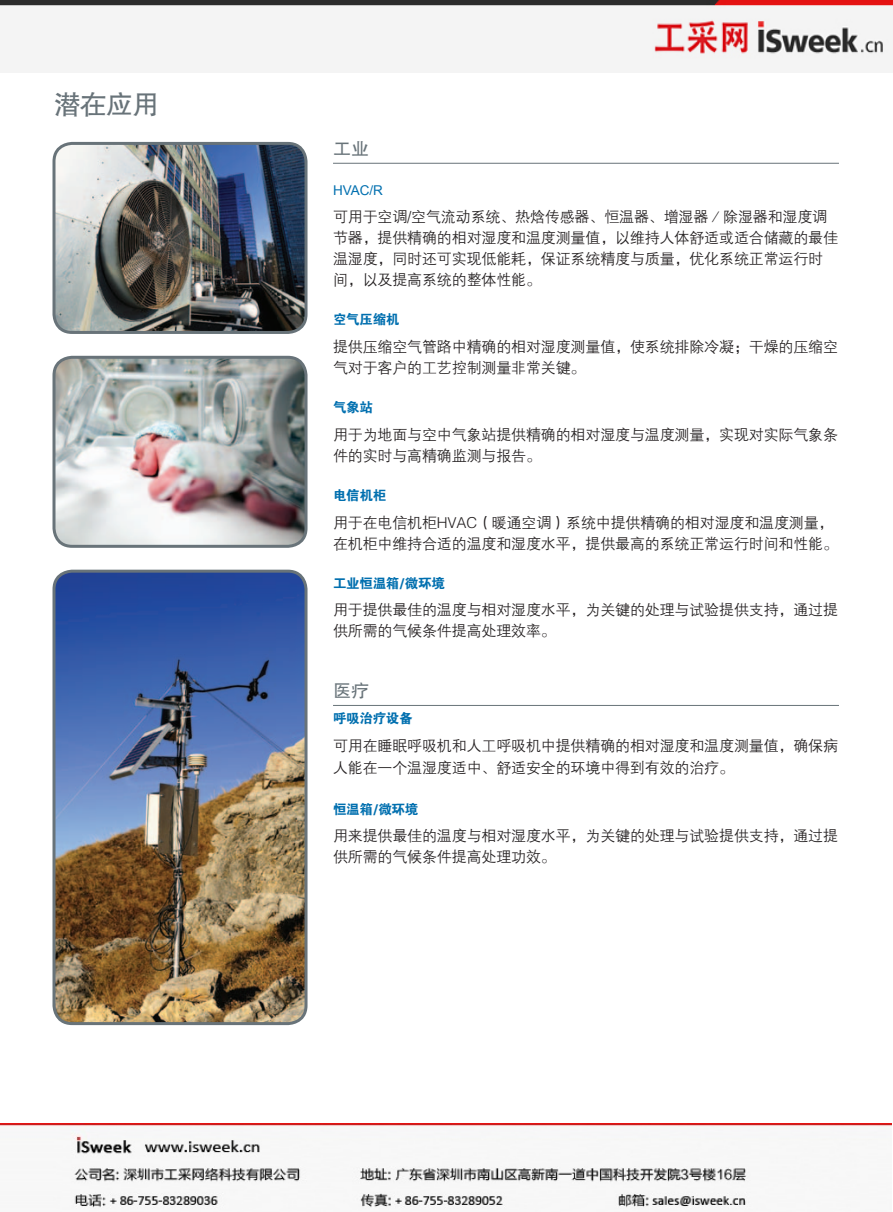
<style>
.page{position:relative;width:893px;height:1212px;background:#fff}
.page>*{position:absolute;margin:0;border:0;box-sizing:border-box;transform-origin:0 0}
.t1{font:27px "FZHTJW GB1 0";color:#687379}
.t2{font:18px "FZHTJW GB1 0";color:#687379}
.t3{font:15px/21px "FZZDXJW GB1 0";letter-spacing:-.01em;color:#231f20}
.t4{font:13.5px "FZDHTJW GB1 0";letter-spacing:-.02em;color:#006faf}
.t5{font:13.5px "Arial";color:#006faf}
</style>
<div class="page">
<img style="left:54px;top:143px;width:250px;height:189px">
<div style="left:53px;top:142px;width:255px;height:192px;border:3px solid #687379;border-radius:18px"></div>
<img style="left:54px;top:357px;width:250px;height:187px">
<div style="left:53px;top:356px;width:255px;height:192px;border:3px solid #687379;border-radius:18px"></div>
<img style="left:54px;top:571px;width:250px;height:452px">
<div style="left:53px;top:570px;width:255px;height:455px;border:3px solid #687379;border-radius:18px"></div>
<hr style="left:333px;top:163px;width:506px;height:1px;background:#687379">
<hr style="left:333px;top:705px;width:506px;height:1px;background:#687379">
<img style="left:0;top:1123px;width:892px;height:86px">
<img style="left:1px;top:0;width:892px;height:73px">
<h1 class="t1" style="left:54px;top:90px;width:107px">潜在应用</h1>
<p class="t2" style="left:333px;top:139px;width:37px">工业</p>
<p class="t5" style="left:333px;top:181px;width:52px">HVAC/R</p>
<p class="t3" style="left:333px;top:207px;width:507px">可用于空调/空气流动系统、热焓传感器、恒温器、增湿器／除湿器和湿度调节器，提供精确的相对湿度和温度测量值，以维持人体舒适或适合储藏的最佳温湿度，同时还可实现低能耗，保证系统精度与质量，优化系统正常运行时间，以及提高系统的整体性能。</p>
<p class="t4" style="left:333px;top:312px;width:68px">空气压缩机</p>
<p class="t3" style="left:333px;top:337px;width:507px">提供压缩空气管路中精确的相对湿度测量值，使系统排除冷凝；干燥的压缩空气对于客户的工艺控制测量非常关键。</p>
<p class="t4" style="left:333px;top:400px;width:41px">气象站</p>
<p class="t3" style="left:333px;top:425px;width:507px">用于为地面与空中气象站提供精确的相对湿度与温度测量，实现对实际气象条件的实时与高精确监测与报告。</p>
<p class="t4" style="left:333px;top:488px;width:55px">电信机柜</p>
<p class="t3" style="left:333px;top:512px;width:507px">用于在电信机柜HVAC（暖通空调）系统中提供精确的相对湿度和温度测量，在机柜中维持合适的温度和湿度水平，提供最高的系统正常运行时间和性能。</p>
<p class="t4" style="left:333px;top:575px;width:113px">工业恒温箱/微环境</p>
<p class="t3" style="left:333px;top:600px;width:507px">用于提供最佳的温度与相对湿度水平，为关键的处理与试验提供支持，通过提供所需的气候条件提高处理效率。</p>
<p class="t2" style="left:333px;top:681px;width:37px">医疗</p>
<p class="t4" style="left:333px;top:711px;width:81px">呼吸治疗设备</p>
<p class="t3" style="left:333px;top:735px;width:507px;line-height:21.6px">可用在睡眠呼吸机和人工呼吸机中提供精确的相对湿度和温度测量值，确保病人能在一个温湿度适中、舒适安全的环境中得到有效的治疗。</p>
<p class="t4" style="left:333px;top:801px;width:87px">恒温箱/微环境</p>
<p class="t3" style="left:333px;top:826px;width:507px">用来提供最佳的温度与相对湿度水平，为关键的处理与试验提供支持，通过提供所需的气候条件提高处理功效。</p>
</div>
